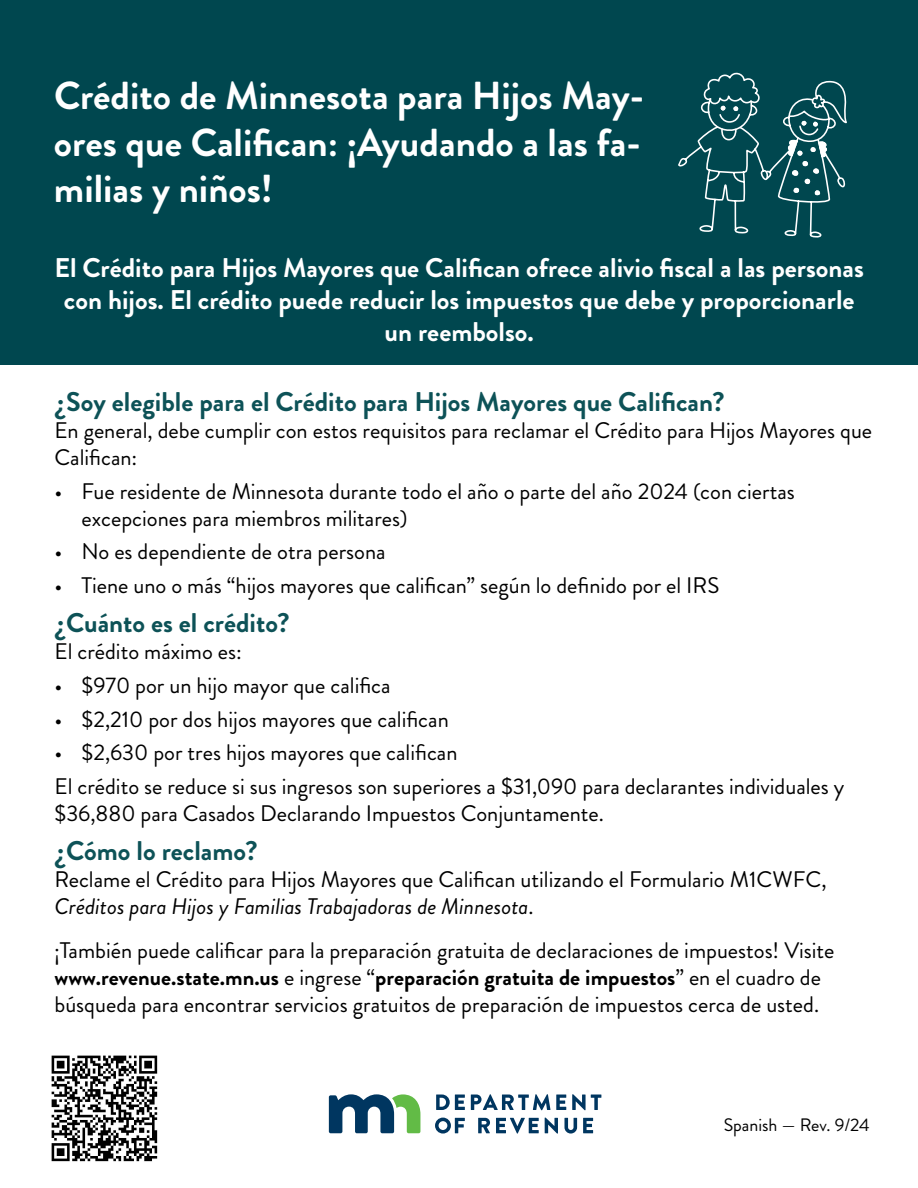
<style>
.page{position:relative;width:918px;height:1188px;background:#fff}
.page>*{position:absolute;margin:0;border:0;box-sizing:border-box;transform-origin:0 0}
.t1{font:700 39px/46.5px "Brandon Grotesque";color:#fff;text-align:justify}
.t2{font:700 27px/32.4px "Brandon Grotesque";color:#fff;text-align:center}
.t3{font:700 27px "Brandon Grotesque";color:#0d5257}
.t4{font:22.5px/27px "Brandon Grotesque";color:#000}
.t5{font:18px "Brandon Grotesque";color:#000}
.s1{font-style:italic}
.s2{font-weight:700}
</style>
<div class="page">
<div style="left:0;top:0;width:918px;height:364px;background:#00474f"></div>
<svg style="left:329px;top:1094px;width:91px;height:39px"></svg>
<svg style="left:436px;top:1095px;width:29px;height:15px"></svg>
<svg style="left:471px;top:1094px;width:79px;height:16px"></svg>
<svg style="left:556px;top:1095px;width:10px;height:15px"></svg>
<svg style="left:572px;top:1094px;width:29px;height:16px"></svg>
<svg style="left:435px;top:1118px;width:30px;height:16px"></svg>
<svg style="left:478px;top:1118px;width:12px;height:15px"></svg>
<svg style="left:496px;top:1118px;width:43px;height:16px"></svg>
<svg style="left:545px;top:1118px;width:13px;height:16px"></svg>
<svg style="left:564px;top:1118px;width:13px;height:16px"></svg>
<svg style="left:583px;top:1118px;width:10px;height:15px"></svg>
<svg style="left:678px;top:72px;width:169px;height:166px"></svg>
<img style="left:51px;top:1055px;width:107px;height:107px">
<p class="t1" style="left:54px;top:73px;width:592px">Crédito de Minnesota para Hijos May&shy;ores que Califican: ¡Ayudando a las fa&shy;milias y niños!</p>
<p class="t2" style="left:55px;top:252px;width:811px">El Crédito para Hijos Mayores que Califican ofrece alivio fiscal a las personas con hijos. El crédito puede reducir los impuestos que debe y proporcionarle un reembolso.</p>
<h2 class="t3" style="left:55px;top:383px;width:672px">¿Soy elegible para el Crédito para Hijos Mayores que Califican?</h2>
<p class="t4" style="left:55px;top:417px;width:819px">En general, debe cumplir con estos requisitos para reclamar el Crédito para Hijos Mayores que<br>Califican:</p>
<p class="t4" style="left:82px;top:478px;width:715px;text-indent:-27px">• Fue residente de Minnesota durante todo el año o parte del año 2024 (con ciertas excepciones para miembros militares)</p>
<p class="t4" style="left:55px;top:538px;width:333px">• No es dependiente de otra persona</p>
<p class="t4" style="left:55px;top:572px;width:666px">• Tiene uno o más “hijos mayores que califican” según lo definido por el IRS</p>
<p class="t3" style="left:55px;top:604px;width:237px">¿Cuánto es el crédito?</p>
<p class="t4" style="left:55px;top:638px;width:189px">El crédito máximo es:</p>
<p class="t4" style="left:55px;top:672px;width:338px">• $970 por un hijo mayor que califica</p>
<p class="t4" style="left:55px;top:706px;width:396px">• $2,210 por dos hijos mayores que califican</p>
<p class="t4" style="left:55px;top:740px;width:405px">• $2,630 por tres hijos mayores que califican</p>
<p class="t4" style="left:55px;top:773px;width:791px">El crédito se reduce si sus ingresos son superiores a $31,090 para declarantes individuales y $36,880 para Casados Declarando Impuestos Conjuntamente.</p>
<p class="t3" style="left:55px;top:832px;width:205px">¿Cómo lo reclamo?</p>
<p class="t4" style="left:55px;top:866px;width:774px">Reclame el Crédito para Hijos Mayores que Califican utilizando el Formulario M1CWFC,<br><span class="s1">Créditos para Hijos y Familias Trabajadoras de Minnesota</span>.</p>
<p class="t4" style="left:55px;top:937px;width:782px">¡También puede calificar para la preparación gratuita de declaraciones de impuestos! Visite <span class="s2">www.revenue.state.mn.us</span> e ingrese “<span class="s2">preparación gratuita de impuestos</span>” en el cuadro de búsqueda para encontrar servicios gratuitos de preparación de impuestos cerca de usted.</p>
<p class="t5" style="left:724px;top:1112px;width:148px">Spanish — Rev. 9/24</p>
</div>
